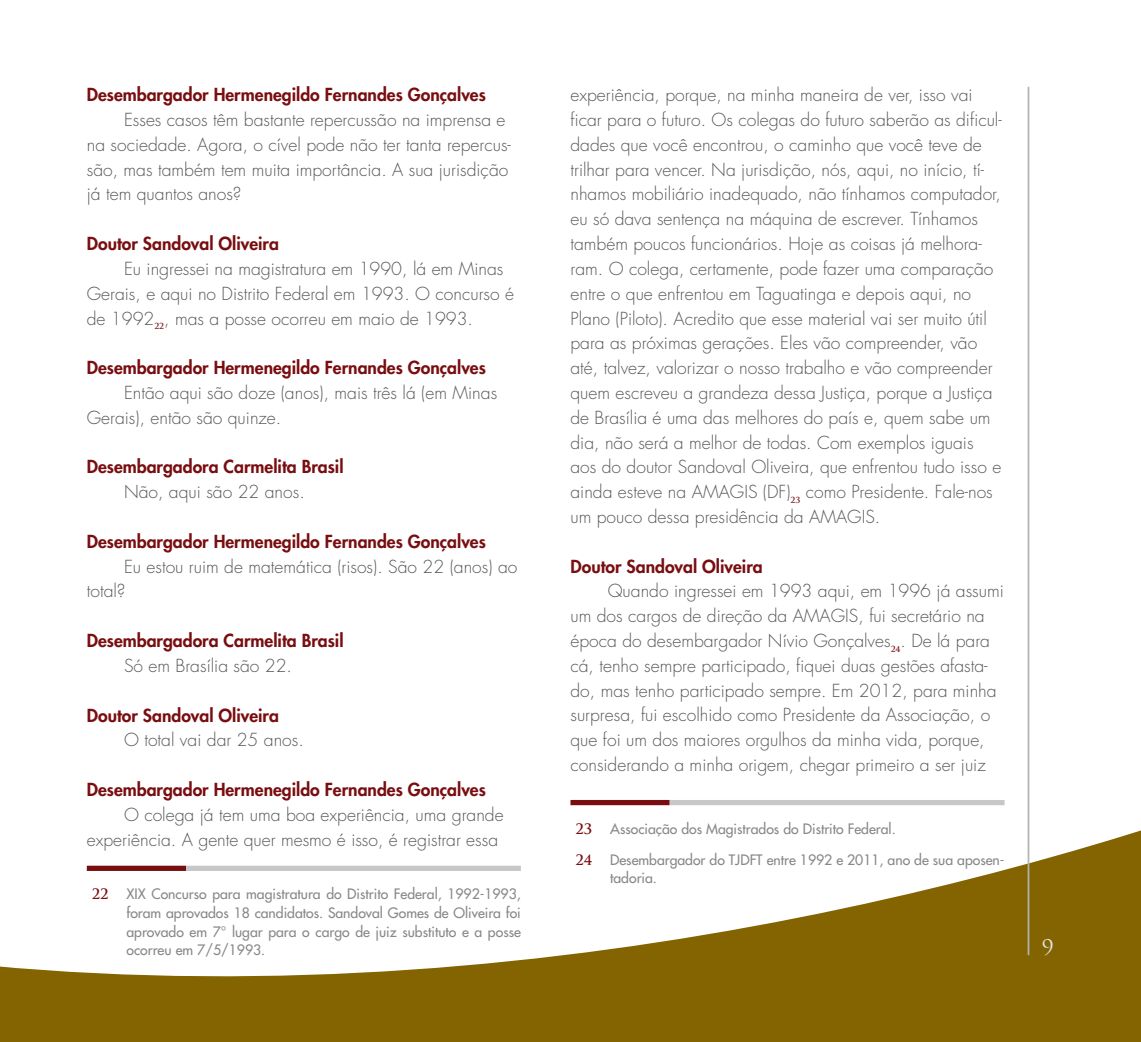
<style>
.page{position:relative;width:1141px;height:1042px;background:#fff}
.page>*{position:absolute;margin:0;border:0;box-sizing:border-box;transform-origin:0 0}
.t1{font:21px "Trajan Pro";color:#e3e4e4}
.t2{font:300 17.5px/24.8px "Futura Std";color:#58585a}
.t3{font:800 17.5px "Futura Std";color:#790e11}
.t4{font:500 14px/18.6px "Futura Std";color:#87888a;text-align:justify}
.t5{font:700 14px "Trajan Pro";color:#790e11}
</style>
<div class="page">
<svg style="left:0;top:819px;width:1141px;height:223px"></svg>
<hr style="left:1028px;top:87px;width:1px;height:868px;background:#b1b3b4">
<div style="left:87px;top:865px;width:99px;height:6px;background:#790e11"></div>
<div style="left:186px;top:865px;width:335px;height:6px;background:#c6c7c8"></div>
<div style="left:570px;top:800px;width:100px;height:5px;background:#790e11"></div>
<div style="left:670px;top:800px;width:335px;height:5px;background:#c6c7c8"></div>
<p class="t3" style="left:87px;top:84px;width:401px">Desembargador Hermenegildo Fernandes Gonçalves</p>
<p class="t2" style="left:87px;top:108px;width:426px;text-indent:37px">Esses casos têm bastante repercussão na imprensa e na sociedade. Agora, o cível pode não ter tanta repercus&shy;são, mas também tem muita importância. A sua jurisdição já tem quantos anos?</p>
<p class="t3" style="left:87px;top:233px;width:194px">Doutor Sandoval Oliveira</p>
<p class="t2" style="left:87px;top:257px;width:429px;text-indent:37px">Eu ingressei na magistratura em 1990, lá em Minas<br>Gerais, e aqui no Distrito Federal em 1993. O concurso é de 1992<sub>22</sub>, mas a posse ocorreu em maio de 1993.</p>
<p class="t3" style="left:87px;top:357px;width:401px">Desembargador Hermenegildo Fernandes Gonçalves</p>
<p class="t2" style="left:87px;top:381px;width:412px;text-indent:37px">Então aqui são doze (anos), mais três lá (em Minas<br>Gerais), então são quinze.</p>
<p class="t3" style="left:87px;top:456px;width:258px">Desembargadora Carmelita Brasil</p>
<p class="t2" style="left:124px;top:480px;width:182px">Não, aqui são 22 anos.</p>
<p class="t3" style="left:87px;top:530px;width:401px">Desembargador Hermenegildo Fernandes Gonçalves</p>
<p class="t2" style="left:87px;top:554px;width:432px;text-indent:37px">Eu estou ruim de matemática (risos). São 22 (anos) ao total?</p>
<p class="t3" style="left:87px;top:629px;width:258px">Desembargadora Carmelita Brasil</p>
<p class="t2" style="left:124px;top:653px;width:170px">Só em Brasília são 22.</p>
<p class="t3" style="left:87px;top:704px;width:194px">Doutor Sandoval Oliveira</p>
<p class="t2" style="left:124px;top:728px;width:181px">O total vai dar 25 anos.</p>
<p class="t3" style="left:87px;top:778px;width:401px">Desembargador Hermenegildo Fernandes Gonçalves</p>
<p class="t2" style="left:87px;top:802px;width:418px;text-indent:37px">O colega já tem uma boa experiência, uma grande experiência. A gente quer mesmo é isso, é registrar essa</p>
<p class="t5" style="left:92px;top:885px;width:18px">22</p>
<p class="t4" style="left:126px;top:885px;width:396px">XIX Concurso para magistratura do Distrito Federal, 1992-1993, foram aprovados 18 candidatos. Sandoval Gomes de Oliveira foi aprovado em 7° lugar para o cargo de juiz substituto e a posse ocorreu em 7/5/1993.</p>
<p class="t2" style="left:570px;top:83px;width:433px">experiência, porque, na minha maneira de ver, isso vai ficar para o futuro. Os colegas do futuro saberão as dificul&shy;dades que você encontrou, o caminho que você teve de trilhar para vencer. Na jurisdição, nós, aqui, no início, tí&shy;nhamos mobiliário inadequado, não tínhamos computador, eu só dava sentença na máquina de escrever. Tínhamos também poucos funcionários. Hoje as coisas já melhora&shy;ram. O colega, certamente, pode fazer uma comparação entre o que enfrentou em Taguatinga e depois aqui, no Plano (Piloto). Acredito que esse material vai ser muito útil para as próximas gerações. Eles vão compreender, vão até, talvez, valorizar o nosso trabalho e vão compreender quem escreveu a grandeza dessa Justiça, porque a Justiça de Brasília é uma das melhores do país e, quem sabe um dia, não será a melhor de todas. Com exemplos iguais aos do doutor Sandoval Oliveira, que enfrentou tudo isso e ainda esteve na AMAGIS (DF)<sub>23</sub> como Presidente. Fale-nos um pouco dessa presidência da AMAGIS.</p>
<p class="t3" style="left:570px;top:555px;width:194px">Doutor Sandoval Oliveira</p>
<p class="t2" style="left:570px;top:579px;width:435px;text-indent:37px">Quando ingressei em 1993 aqui, em 1996 já assumi um dos cargos de direção da AMAGIS, fui secretário na época do desembargador Nívio Gonçalves<sub>24</sub>. De lá para cá, tenho sempre participado, fiquei duas gestões afasta&shy;do, mas tenho participado sempre. Em 2012, para minha surpresa, fui escolhido como Presidente da Associação, o que foi um dos maiores orgulhos da minha vida, porque, considerando a minha origem, chegar primeiro a ser juiz</p>
<p class="t5" style="left:575px;top:820px;width:18px">23</p>
<p class="t4" style="left:610px;top:819px;width:287px">Associação dos Magistrados do Distrito Federal.</p>
<p class="t5" style="left:575px;top:851px;width:18px">24</p>
<p class="t4" style="left:610px;top:850px;width:396px">Desembargador do TJDFT entre 1992 e 2011, ano de sua aposen&shy;tadoria.</p>
<p class="t1" style="left:1042px;top:934px;width:13px">9</p>
</div>
